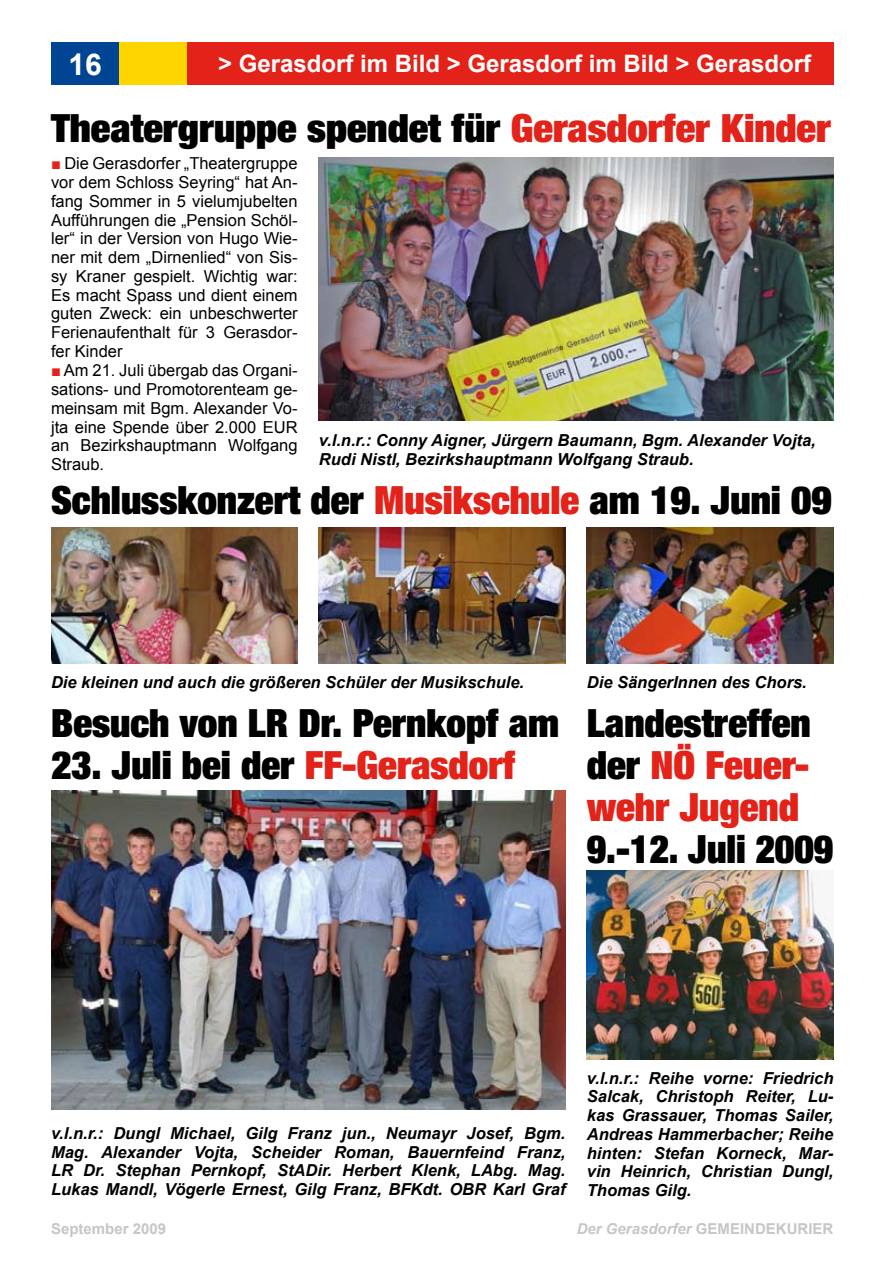
<style>
.page{position:relative;width:893px;height:1263px;background:#fff}
.page>*{position:absolute;margin:0;border:0;box-sizing:border-box;transform-origin:0 0}
.t1{font:900 expanded 39px "Helvetica Neue";color:#000}
.t2{font:900 expanded 39px "Helvetica Neue";color:#000;scale:1.04 1}
.t3{font:900 expanded 39px/42px "Helvetica Neue";color:#e32219;text-align:justify}
.t4{font:900 expanded 39px "Helvetica Neue";color:#000;scale:.96 1}
.t5{font:700 30px "Arial";color:#fff}
.t6{font:700 24px "Arial";color:#fff}
.t7{font:italic 700 16.5px/18.8px "Arial";color:#000;text-align:justify}
.t8{font:16.5px/18.8px "Arial";color:#000;text-align:justify}
.t9{font:italic 700 15px "Arial";color:#c5c6c8}
.t10{font:700 15px "Arial";color:#c5c6c8}
.s1{color:#e32219}
.s2{font-weight:700;color:#e32219}
.s3{color:#000}
.s4{font-style:normal}
</style>
<div class="page">
<div style="left:51px;top:43px;width:68px;height:42px;background:#004494"></div>
<div style="left:119px;top:43px;width:68px;height:42px;background:#ffd500"></div>
<div style="left:187px;top:43px;width:646px;height:42px;background:#e32219"></div>
<img style="left:51px;top:791px;width:515px;height:319px">
<img style="left:587px;top:871px;width:246px;height:189px">
<img style="left:319px;top:157px;width:514px;height:264px">
<img style="left:51px;top:527px;width:247px;height:136px">
<img style="left:319px;top:527px;width:247px;height:136px">
<img style="left:587px;top:527px;width:246px;height:136px">
<h2 class="t5" style="left:68px;top:44px;width:35px">16</h2>
<h3 class="t6" style="left:218px;top:48px;width:594px">&gt; Gerasdorf im Bild &gt; Gerasdorf im Bild &gt; Gerasdorf</h3>
<h1 class="t2" style="left:51px;top:103px;width:752px">Theatergruppe spendet für <span class="s1">Gerasdorfer Kinder</span></h1>
<p class="t8" style="left:51px;top:154px;width:248px"><span class="s2">■</span> Die Gerasdorfer „Theatergruppe vor dem Schloss Seyring“ hat An&shy;fang Sommer in 5 vielumjubelten Aufführungen die „Pension Schöl&shy;ler“ in der Version von Hugo Wie&shy;ner mit dem „Dirnenlied“ von Sis&shy;sy Kraner gespielt. Wichtig war:<br>Es macht Spass und dient einem guten Zweck: ein unbeschwerter Ferienaufenthalt für 3 Gerasdor&shy;fer Kinder</p>
<p class="t8" style="left:51px;top:361px;width:248px"><span class="s2">■</span> Am 21. Juli übergab das Organi&shy;sations- und Promotorenteam ge&shy;meinsam mit Bgm. Alexander Vo&shy;jta eine Spende über 2.000 EUR an Bezirkshauptmann Wolfgang Straub.</p>
<p class="t7" style="left:319px;top:431px;width:498px">v.l.n.r.: Conny Aigner, Jürgern Baumann, Bgm. Alexander Vojta,<br>Rudi Nistl, Bezirkshauptmann Wolfgang Straub.</p>
<h1 class="t1" style="left:51px;top:475px;width:782px">Schlusskonzert der <span class="s1">Musikschule</span> am 19. Juni 09</h1>
<p class="t7" style="left:51px;top:674px;width:475px">Die kleinen und auch die größeren Schüler der Musikschule.</p>
<p class="t7" style="left:587px;top:674px;width:222px">Die SängerInnen des Chors.</p>
<h1 class="t1" style="left:51px;top:699px;width:510px">Besuch von LR Dr. Pernkopf am</h1>
<h1 class="t1" style="left:51px;top:741px;width:465px">23. Juli bei der <span class="s1">FF-Gerasdorf</span></h1>
<h1 class="t3" style="left:587px;top:702px;width:225px"><span class="s3">Landestreffen der</span> NÖ Feuer&shy;wehr Jugend</h1>
<h1 class="t4" style="left:587px;top:825px;width:258px">9.-12. Juli 2009</h1>
<p class="t7" style="left:51px;top:1124px;width:516px">v.l.n.r.: Dungl Michael, Gilg Franz jun., Neumayr Josef, Bgm.<br>Mag. Alexander Vojta, Scheider Roman, Bauernfeind Franz, LR Dr. Stephan Pernkopf, StADir. Herbert Klenk, LAbg. Mag.<br>Lukas Mandl, Vögerle Ernest, Gilg Franz, BFKdt. OBR Karl Graf</p>
<p class="t10" style="left:51px;top:1218px;width:117px">September 2009</p>
<p class="t7" style="left:587px;top:1069px;width:248px">v.l.n.r.: Reihe vorne: Friedrich Salcak, Christoph Reiter, Lu&shy;kas Grassauer, Thomas Sailer, Andreas Hammerbacher; Reihe hinten: Stefan Korneck, Mar&shy;vin Heinrich, Christian Dungl, Thomas Gilg.</p>
<p class="t9" style="left:577px;top:1218px;width:258px">Der Gerasdorfer <span class="s4">Gemeindekurier</span></p>
</div>
